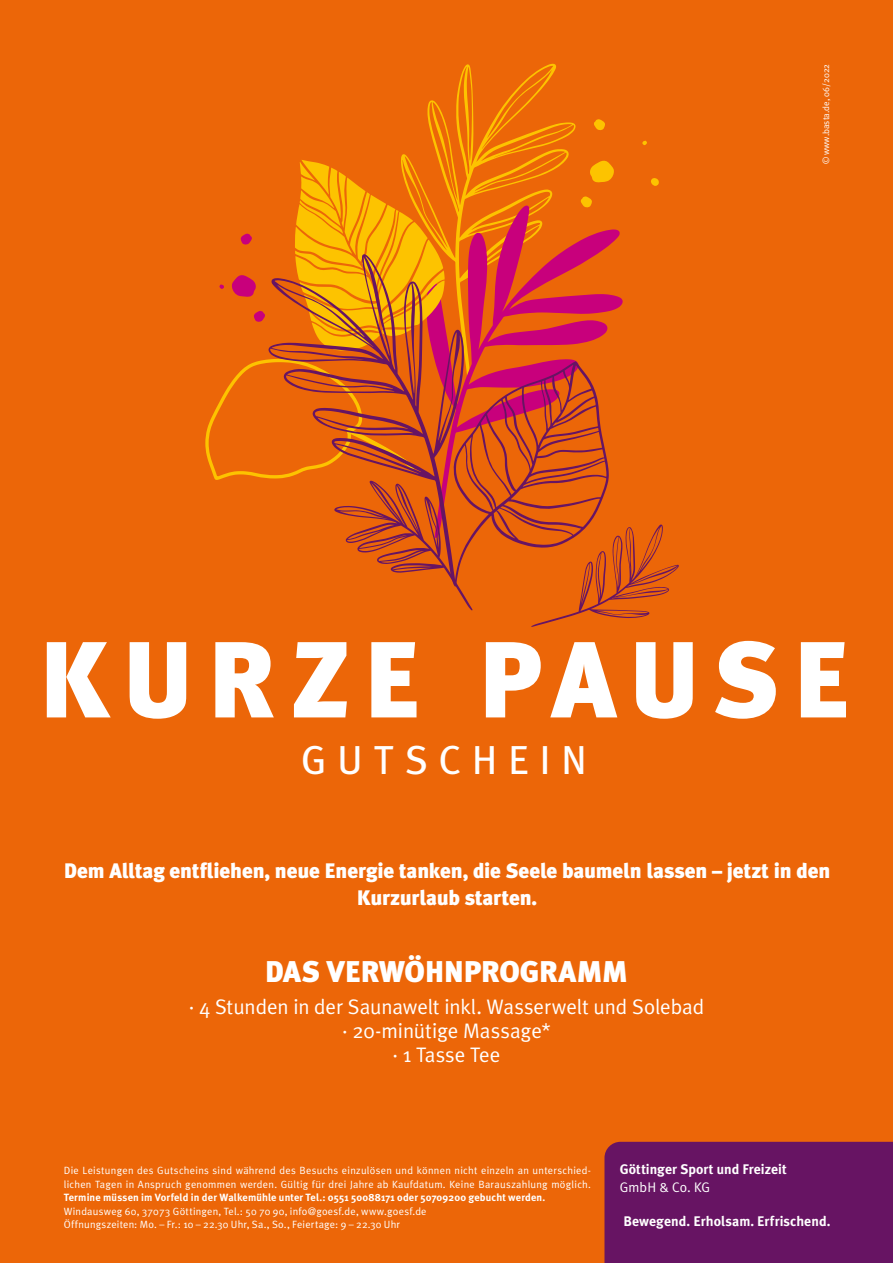
<style>
.page{position:relative;width:893px;height:1263px;background:#ec6608}
.page>*{position:absolute;margin:0;border:0;box-sizing:border-box;transform-origin:0 0}
.t1{font:900 108px "Meta Plus";letter-spacing:.115em;color:#fff}
.t2{font:40.5px "Meta Plus";letter-spacing:.26em;color:#fff}
.t3{font:900 30px "Meta Plus";letter-spacing:-.015em;color:#fff}
.t4{font:900 21px/27px "Meta Plus";letter-spacing:-.01em;color:#fff;text-align:center}
.t5{font:21px/24px "Meta Plus Normal";letter-spacing:-.005em;color:#fff;text-align:center}
.t6{font:700 13.95px "Meta Plus";letter-spacing:.005em;color:#fff}
.t7{font:13.95px "Meta Plus Normal";letter-spacing:.005em;color:#fff}
.t8{font:10.5px/13.5px "Meta Plus Normal";letter-spacing:.025em;color:#fff}
.t9{font:700 10.5px "Meta Plus";letter-spacing:.01em;color:#fff}
.t10{font:9px "Meta Plus Normal";color:#fff}
</style>
<div class="page">
<svg style="left:590px;top:160px;width:24px;height:22px"></svg>
<svg style="left:594px;top:119px;width:11px;height:11px"></svg>
<svg style="left:651px;top:178px;width:8px;height:8px"></svg>
<svg style="left:581px;top:196px;width:11px;height:9px"></svg>
<svg style="left:642px;top:141px;width:5px;height:4px"></svg>
<svg style="left:401px;top:64px;width:175px;height:141px"></svg>
<svg style="left:232px;top:275px;width:24px;height:22px"></svg>
<svg style="left:241px;top:234px;width:11px;height:11px"></svg>
<svg style="left:254px;top:311px;width:11px;height:11px"></svg>
<svg style="left:219px;top:284px;width:5px;height:5px"></svg>
<svg style="left:445px;top:205px;width:178px;height:154px"></svg>
<svg style="left:295px;top:160px;width:150px;height:94px"></svg>
<svg style="left:268px;top:254px;width:196px;height:105px"></svg>
<svg style="left:205px;top:359px;width:474px;height:268px"></svg>
<div style="left:604px;top:1142px;width:289px;height:121px;background:#671463"></div>
<p class="t10" style="left:821px;top:164px;width:102px;rotate:-90deg">© www.basta.de, 06/2022</p>
<h1 class="t1" style="left:38px;top:617px;width:813px">KURZE PAUSE</h1>
<h2 class="t2" style="left:301px;top:737px;width:287px">GUTSCHEIN</h2>
<h3 class="t4" style="left:64px;top:857px;width:768px">Dem Alltag entfliehen, neue Energie tanken, die Seele baumeln lassen – jetzt in den<br>Kurzurlaub starten.</h3>
<h3 class="t3" style="left:265px;top:954px;width:365px">DAS VERWÖHNPROGRAMM</h3>
<h3 class="t5" style="left:189px;top:994px;width:517px">· 4 Stunden in der Saunawelt inkl. Wasserwelt und Solebad · 20-minütige Massage*<br>· 1 Tasse Tee</h3>
<p class="t8" style="left:64px;top:1163px;width:529px">Die Leistungen des Gutscheins sind während des Besuchs einzulösen und können nicht einzeln an unterschied&shy;lichen Tagen in Anspruch genommen werden. Gültig für drei Jahre ab Kaufdatum. Keine Barauszahlung möglich.</p>
<p class="t9" style="left:64px;top:1191px;width:483px">Termine müssen im Vorfeld in der Walkemühle unter Tel.: 0551 50088171 oder 50709200 gebucht werden.</p>
<p class="t8" style="left:64px;top:1204px;width:364px">Windausweg 60, 37073 Göttingen, Tel.: 50 70 90, info@goesf.de, www.goesf.de<br>Öffnungszeiten: Mo. – Fr.: 10 – 22.30 Uhr, Sa., So., Feiertage: 9 – 22.30 Uhr</p>
<h3 class="t6" style="left:620px;top:1161px;width:168px">Göttinger Sport und Freizeit</h3>
<h3 class="t7" style="left:620px;top:1179px;width:92px">GmbH &amp; Co. KG</h3>
<h3 class="t6" style="left:623px;top:1213px;width:208px">Bewegend. Erholsam. Erfrischend.</h3>
</div>
